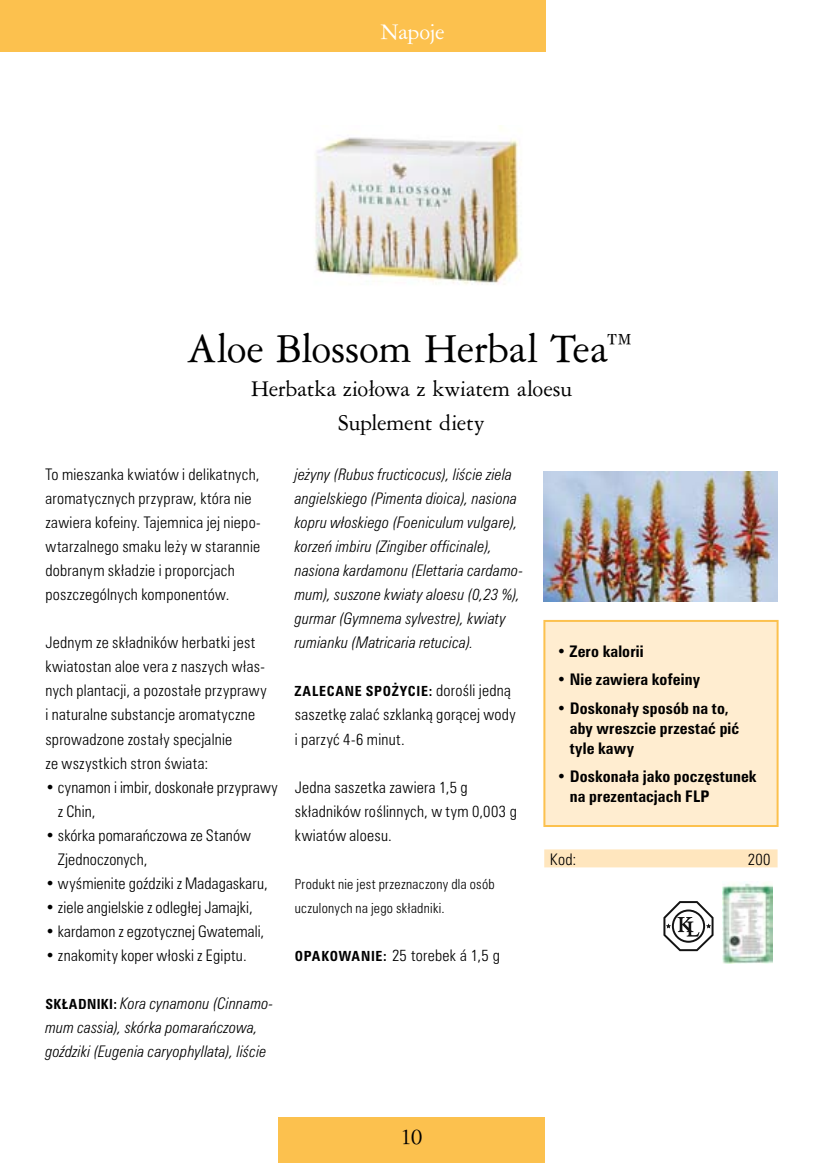
<style>
.page{position:relative;width:823px;height:1163px;background:#fff}
.page>*{position:absolute;margin:0;border:0;box-sizing:border-box;transform-origin:0 0}
.t1{font:44px "American Garamond PL";letter-spacing:-.015em;color:#000}
.t2{font:24px/34px "American Garamond PL";letter-spacing:-.01em;color:#000;text-align:center}
.t3{font:24px "American Garamond PL";letter-spacing:-.015em;color:#fff}
.t4{font:300 condensed 16px/24px "Zurich PL";letter-spacing:.015em;color:#000}
.t5{font:italic 300 condensed 16px/24px "Zurich PL";letter-spacing:.015em;color:#000}
.t6{font:700 condensed 16px/20px "Zurich PL";letter-spacing:.01em;color:#000}
.t7{font:300 condensed 14px/24px "Zurich PL";letter-spacing:.02em;color:#000}
.t8{font:700 condensed 14px "Zurich PL";letter-spacing:.055em;color:#000}
.s1{font-size:40px}
.s2{font-weight:700;font-style:normal;font-size:14px}
.s3{font-weight:300;font-size:16px}
.s4{font-weight:700;font-size:14px}
</style>
<div class="page">
<div style="left:0;top:0;width:544px;height:51px;background:#fcc14e"></div>
<div style="left:278px;top:1117px;width:266px;height:45px;background:#fcc14e"></div>
<div style="left:544px;top:849px;width:233px;height:18px;background:#ffe6be"></div>
<img style="left:543px;top:471px;width:234px;height:130px">
<div style="left:544px;top:621px;width:233px;height:204px;background:#ffedd0"></div>
<div style="left:543px;top:620px;width:235px;height:206px;border:2px solid #fcc14e"></div>
<svg style="left:663px;top:901px;width:50px;height:50px"></svg>
<img style="left:314px;top:126px;width:207px;height:159px">
<img style="left:722px;top:883px;width:49px;height:80px">
<h2 class="t3" style="left:380px;top:18px;width:66px">Napoje</h2>
<h1 class="t1" style="left:187px;top:322px;width:450px">Aloe Blossom Herbal Tea<span class="s1">™</span></h1>
<h2 class="t2" style="left:250px;top:371px;width:323px">Herbatka ziołowa z kwiatem aloesu<br>Suplement diety</h2>
<p class="t4" style="left:45px;top:462px;width:217px">To mieszanka kwiatów i delikatnych, aromatycznych przypraw, która nie zawiera kofeiny. Tajemnica jej niepo&shy;wtarzalnego smaku le˝y w starannie dobranym składzie i proporcjach poszczególnych komponentów.</p>
<p class="t4" style="left:45px;top:630px;width:223px">Jednym ze składników herbatki jest kwiatostan aloe vera z naszych włas&shy;nych plantacji, a pozostałe przyprawy i naturalne substancje aromatyczne sprowadzone zostały specjalnie<br>ze wszystkich stron Êwiata:</p>
<p class="t4" style="left:58px;top:774px;width:221px;text-indent:-13px">• cynamon i imbir, doskonałe przyprawy z Chin,</p>
<p class="t4" style="left:58px;top:822px;width:194px;text-indent:-13px">• skórka pomaraƒczowa ze Stanów<br>Zjednoczonych,</p>
<p class="t4" style="left:45px;top:870px;width:223px">• wyÊmienite goêdziki z Madagaskaru,</p>
<p class="t4" style="left:45px;top:894px;width:209px">• ziele angielskie z odległej Jamajki,</p>
<p class="t4" style="left:45px;top:918px;width:220px">• kardamon z egzotycznej Gwatemali,</p>
<p class="t4" style="left:45px;top:942px;width:203px">• znakomity koper włoski z Egiptu.</p>
<p class="t5" style="left:45px;top:990px;width:229px"><span class="s2">SK¸ADNIKI:</span> Kora cynamonu (Cinnamo&shy;mum cassia), skórka pomaraƒczowa, goêdziki (Eugenia caryophyllata), liÊcie</p>
<p class="t5" style="left:294px;top:462px;width:230px">je˝yny (Rubus fructicocus), liÊcie ziela angielskiego (Pimenta dioica), nasiona kopru włoskiego (Foeniculum vulgare), korzeƒ imbiru (Zingiber officinale), nasiona kardamonu (Elettaria cardamo&shy;mum), suszone kwiaty aloesu (0,23 %), gurmar (Gymnema sylvestre), kwiaty rumianku (Matricaria retucica).</p>
<p class="t8" style="left:294px;top:683px;width:217px">ZALECANE SPO˚YCIE: <span class="s3">doroÊli jednà</span></p>
<p class="t4" style="left:294px;top:702px;width:222px">saszetk´ zalaç szklankà goràcej wody i parzyç 4-6 minut.</p>
<p class="t4" style="left:294px;top:774px;width:223px">Jedna saszetka zawiera 1,5 g składników roÊlinnych, w tym 0,003 g kwiatów aloesu.</p>
<p class="t7" style="left:294px;top:871px;width:201px">Produkt nie jest przeznaczony dla osób uczulonych na jego składniki.</p>
<p class="t4" style="left:294px;top:942px;width:206px"><span class="s4">OPAKOWANIE:</span> 25 torebek á 1,5 g</p>
<h2 class="t2" style="left:400px;top:1118px;width:24px">10</h2>
<p class="t6" style="left:556px;top:641px;width:88px">• Zero kalorii</p>
<p class="t6" style="left:556px;top:669px;width:145px">• Nie zawiera kofeiny</p>
<p class="t6" style="left:569px;top:698px;width:171px;text-indent:-13px">• Doskonały sposób na to, aby wreszcie przestaç piç tyle kawy</p>
<p class="t6" style="left:569px;top:766px;width:188px;text-indent:-13px">• Doskonała jako pocz´stunek na prezentacjach FLP</p>
<p class="t4" style="left:549px;top:846px;width:28px">Kod:</p>
<p class="t4" style="left:747px;top:846px;width:24px">200</p>
</div>
